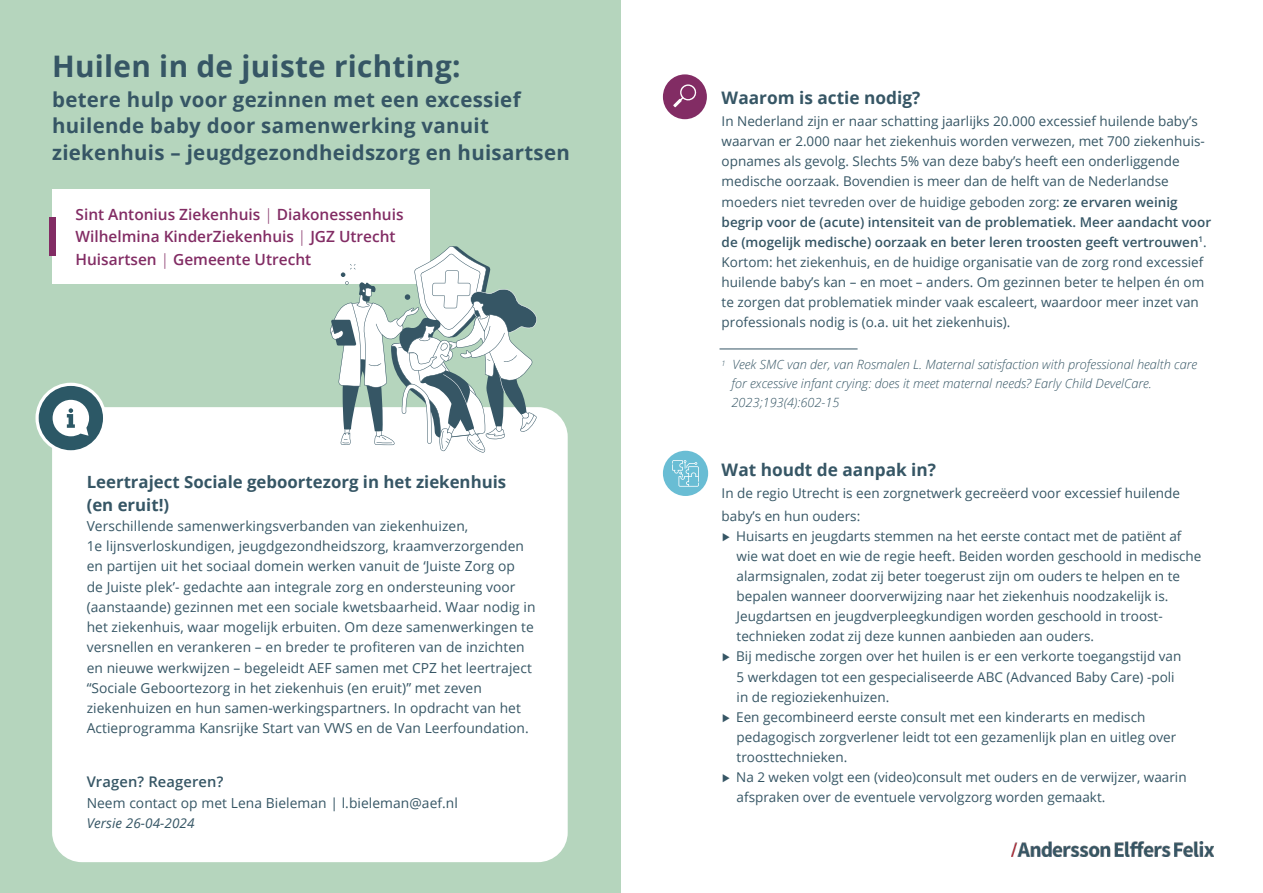
<style>
.page{position:relative;width:1263px;height:893px;background:#fff}
.page>*{position:absolute;margin:0;border:0;box-sizing:border-box;transform-origin:0 0}
.t1{font:700 29.7px "Open Sans";letter-spacing:.01em;color:#365665}
.t2{font:700 20.4px/26.5px "Open Sans";letter-spacing:.015em;color:#365665}
.t3{font:700 17.25px "Open Sans";color:#365665}
.t4{font:700 16.8px/22.5px "Open Sans";color:#365665}
.t5{font:600 15.45px/22.5px "Open Sans";color:#822c64}
.t6{font:600 14.7px "Open Sans";letter-spacing:.01em;color:#365665}
.t7{font:13.8px/20.2px "Open Sans";letter-spacing:.005em;color:#365665}
.t8{font:13.5px/20.1px "Open Sans";color:#365665}
.t9{font:italic 13.5px "Open Sans";letter-spacing:.005em;color:#365665}
.t10{font:italic 300 12.75px/18.8px "Open Sans";color:#365665}
.s1{font-weight:300}
.s2{font-weight:600}
.s3{font-family:"Adelle"}
</style>
<div class="page">
<div style="left:0;top:0;width:621px;height:893px;background:#b5d5bd"></div>
<hr style="left:719px;top:349px;width:138px;height:1px;background:#365665">
<div style="left:663px;top:451px;width:45px;height:45px;background:#69bdd4;border-radius:50%"></div>
<svg style="left:672px;top:460px;width:27px;height:27px"></svg>
<div style="left:663px;top:74px;width:44px;height:45px;background:#822c64;border-radius:50%"></div>
<svg style="left:673px;top:84px;width:24px;height:23px"></svg>
<div style="left:52px;top:407px;width:516px;height:455px;background:#fff;border-radius:30px"></div>
<svg style="left:37px;top:384px;width:68px;height:68px;background:#436a76"></svg>
<div style="left:35px;top:383px;width:71px;height:70px;border:3px solid #fff;border-radius:50%"></div>
<svg style="left:53px;top:400px;width:36px;height:36px"></svg>
<img style="left:1012px;top:841px;width:201px;height:16px">
<div style="left:52px;top:189px;width:377px;height:94px;background:#fff"></div>
<div style="left:49px;top:217px;width:6px;height:38px;background:#822c64"></div>
<svg style="left:330px;top:246px;width:211px;height:207px"></svg>
<h1 class="t1" style="left:52px;top:54px;width:410px">Huilen in de juiste richting:</h1>
<h2 class="t2" style="left:52px;top:88px;width:519px">betere hulp voor gezinnen met een excessief huilende baby door samenwerking vanuit ziekenhuis – jeugdgezondheidszorg en huisartsen</h2>
<p class="t5" style="left:76px;top:204px;width:329px">Sint Antonius Ziekenhuis <span class="s1">|</span> Diakonessenhuis<br>Wilhelmina KinderZiekenhuis <span class="s1">|</span> JGZ Utrecht<br>Huisartsen <span class="s1">|</span> Gemeente Utrecht</p>
<p class="t4" style="left:87px;top:472px;width:421px">Leertraject Sociale geboortezorg in het ziekenhuis (en eruit!)</p>
<p class="t7" style="left:87px;top:517px;width:450px">Verschillende samenwerkingsverbanden van ziekenhuizen,<br>1e lijnsverloskundigen, jeugdgezondheidszorg, kraamverzorgenden en partijen uit het sociaal domein werken vanuit de ‘Juiste Zorg op<br>de Juiste plek’- gedachte aan integrale zorg en ondersteuning voor (aanstaande) gezinnen met een sociale kwetsbaarheid. Waar nodig in het ziekenhuis, waar mogelijk erbuiten. Om deze samenwerkingen te versnellen en verankeren – en breder te profiteren van de inzichten en nieuwe werkwijzen – begeleidt AEF samen met CPZ het leertraject “Sociale Geboortezorg in het ziekenhuis (en eruit)” met zeven ziekenhuizen en hun samen-werkingspartners. In opdracht van het Actieprogramma Kansrijke Start van VWS en de Van Leerfoundation.</p>
<p class="t6" style="left:87px;top:776px;width:138px">Vragen? Reageren?</p>
<p class="t7" style="left:87px;top:794px;width:373px">Neem contact op met Lena Bieleman | l.bieleman@aef.nl</p>
<p class="t9" style="left:87px;top:816px;width:109px">Versie 26-04-2024</p>
<p class="t3" style="left:722px;top:90px;width:200px">Waarom is actie nodig?</p>
<p class="t8" style="left:722px;top:113px;width:491px">In Nederland zijn er naar schatting jaarlijks 20.000 excessief huilende baby’s waarvan er 2.000 naar het ziekenhuis worden verwezen, met 700 ziekenhuis&shy;opnames als gevolg. Slechts 5% van deze baby’s heeft een onderliggende medische oorzaak. Bovendien is meer dan de helft van de Nederlandse moeders niet tevreden over de huidige geboden zorg: <span class="s2">ze ervaren weinig begrip voor de (acute) intensiteit van de problematiek. Meer aandacht voor de (mogelijk medische) oorzaak en beter leren troosten geeft vertrouwen</span><sup>1</sup>.<br>Kortom: het ziekenhuis, en de huidige organisatie van de zorg rond excessief huilende baby’s kan – en moet – anders. Om gezinnen beter te helpen én om te zorgen dat problematiek minder vaak escaleert, waardoor meer inzet van professionals nodig is (o.a. uit het ziekenhuis).</p>
<p class="t10" style="left:732px;top:356px;width:467px;text-indent:-10px"><sup>1</sup> Veek SMC van der, van Rosmalen L. Maternal satisfaction with professional health care for excessive infant crying: does it meet maternal needs? Early Child DevelCare.<br>2023;193(4):602-15</p>
<p class="t3" style="left:722px;top:462px;width:216px">Wat houdt de aanpak in?</p>
<p class="t8" style="left:722px;top:483px;width:460px;line-height:22.5px">In de regio Utrecht is een zorgnetwerk gecreëerd voor excessief huilende baby’s en hun ouders:</p>
<p class="t8" style="left:722px;top:527px;width:461px"><span class="s3">▶</span> Huisarts en jeugdarts stemmen na het eerste contact met de patiënt af</p>
<p class="t8" style="left:737px;top:547px;width:466px">wie wat doet en wie de regie heeft. Beiden worden geschoold in medische</p>
<p class="t8" style="left:737px;top:567px;width:445px">alarmsignalen, zodat zij beter toegerust zijn om ouders te helpen en te</p>
<p class="t8" style="left:737px;top:587px;width:433px">bepalen wanneer doorverwijzing naar het ziekenhuis noodzakelijk is.</p>
<p class="t8" style="left:737px;top:608px;width:428px">Jeugdartsen en jeugdverpleegkundigen worden geschoold in troost-</p>
<p class="t8" style="left:737px;top:628px;width:359px">technieken zodat zij deze kunnen aanbieden aan ouders.</p>
<p class="t8" style="left:722px;top:648px;width:461px"><span class="s3">▶</span> Bij medische zorgen over het huilen is er een verkorte toegangstijd van</p>
<p class="t8" style="left:737px;top:668px;width:440px">5 werkdagen tot een gespecialiseerde ABC (Advanced Baby Care) -poli</p>
<p class="t8" style="left:737px;top:688px;width:154px">in de regioziekenhuizen.</p>
<p class="t8" style="left:722px;top:708px;width:425px"><span class="s3">▶</span> Een gecombineerd eerste consult met een kinderarts en medisch</p>
<p class="t8" style="left:737px;top:728px;width:441px">pedagogisch zorgverlener leidt tot een gezamenlijk plan en uitleg over</p>
<p class="t8" style="left:737px;top:748px;width:112px">troosttechnieken.</p>
<p class="t8" style="left:722px;top:768px;width:466px"><span class="s3">▶</span> Na 2 weken volgt een (video)consult met ouders en de verwijzer, waarin</p>
<p class="t8" style="left:737px;top:788px;width:370px">afspraken over de eventuele vervolgzorg worden gemaakt.</p>
</div>
